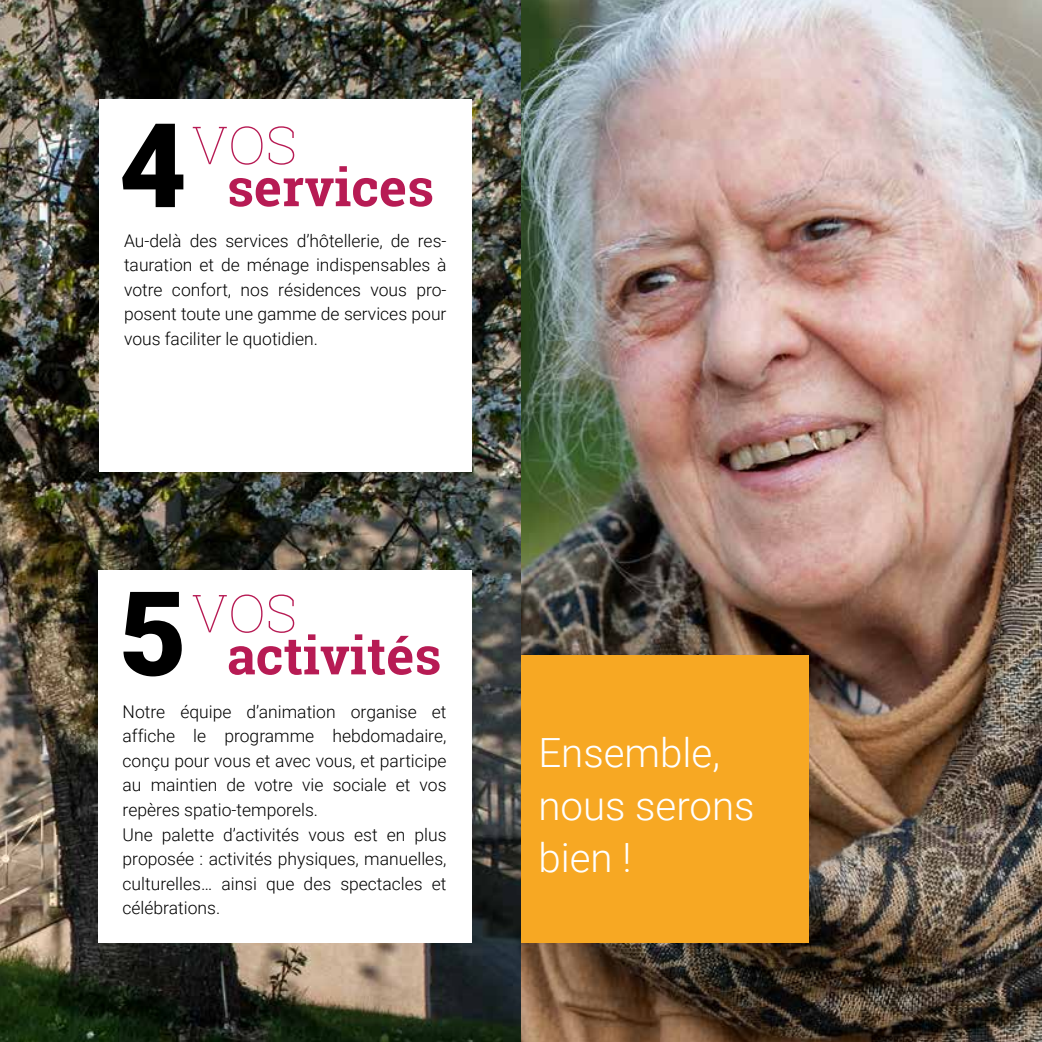
<style>
.page{position:relative;width:1042px;height:1042px;background:#fff}
.page>*{position:absolute;margin:0;border:0;box-sizing:border-box;transform-origin:0 0}
.t1{font:900 117.25px "Roboto";color:#000}
.t2{font:700 52.5px "Roboto Slab";color:#b71b54}
.t3{font:100 52.5px "Roboto Slab";letter-spacing:-.005em;color:#b71b54}
.t4{font:300 40.25px/52.5px "Roboto";color:#fff}
.t5{font:300 17.5px/24.5px "Roboto";color:#000;text-align:justify}
</style>
<div class="page">
<img style="left:521px;top:0;width:521px;height:1042px">
<img style="left:0;top:0;width:521px;height:1042px">
<div style="left:99px;top:99px;width:372px;height:372px;background:#fff"></div>
<div style="left:98px;top:570px;width:373px;height:373px;background:#fff"></div>
<div style="left:521px;top:655px;width:288px;height:288px;background:#f7a823"></div>
<h1 class="t1" style="left:119px;top:83px;width:69px">4</h1>
<h2 class="t3" style="left:191px;top:109px;width:107px">VOS</h2>
<h2 class="t2" style="left:227px;top:151px;width:209px">services</h2>
<p class="t5" style="left:124px;top:227px;width:324px">Au-delà des services d’hôtellerie, de res&shy;tauration et de ménage indispensables à votre confort, nos résidences vous pro&shy;posent toute une gamme de services pour vous faciliter le quotidien.</p>
<h1 class="t1" style="left:119px;top:551px;width:69px">5</h1>
<h2 class="t3" style="left:191px;top:577px;width:107px">VOS</h2>
<h2 class="t2" style="left:227px;top:619px;width:216px">activités</h2>
<p class="t5" style="left:123px;top:699px;width:325px;text-align:left">Notre équipe d’animation organise et affiche le programme hebdomadaire, conçu pour vous et avec vous, et participe au maintien de votre vie sociale et vos repères spatio-temporels.<br>Une palette d’activités vous est en plus proposée : activités physiques, manuelles, culturelles… ainsi que des spectacles et célébrations.</p>
<h3 class="t4" style="left:538px;top:725px;width:218px">Ensemble, nous serons bien !</h3>
</div>
